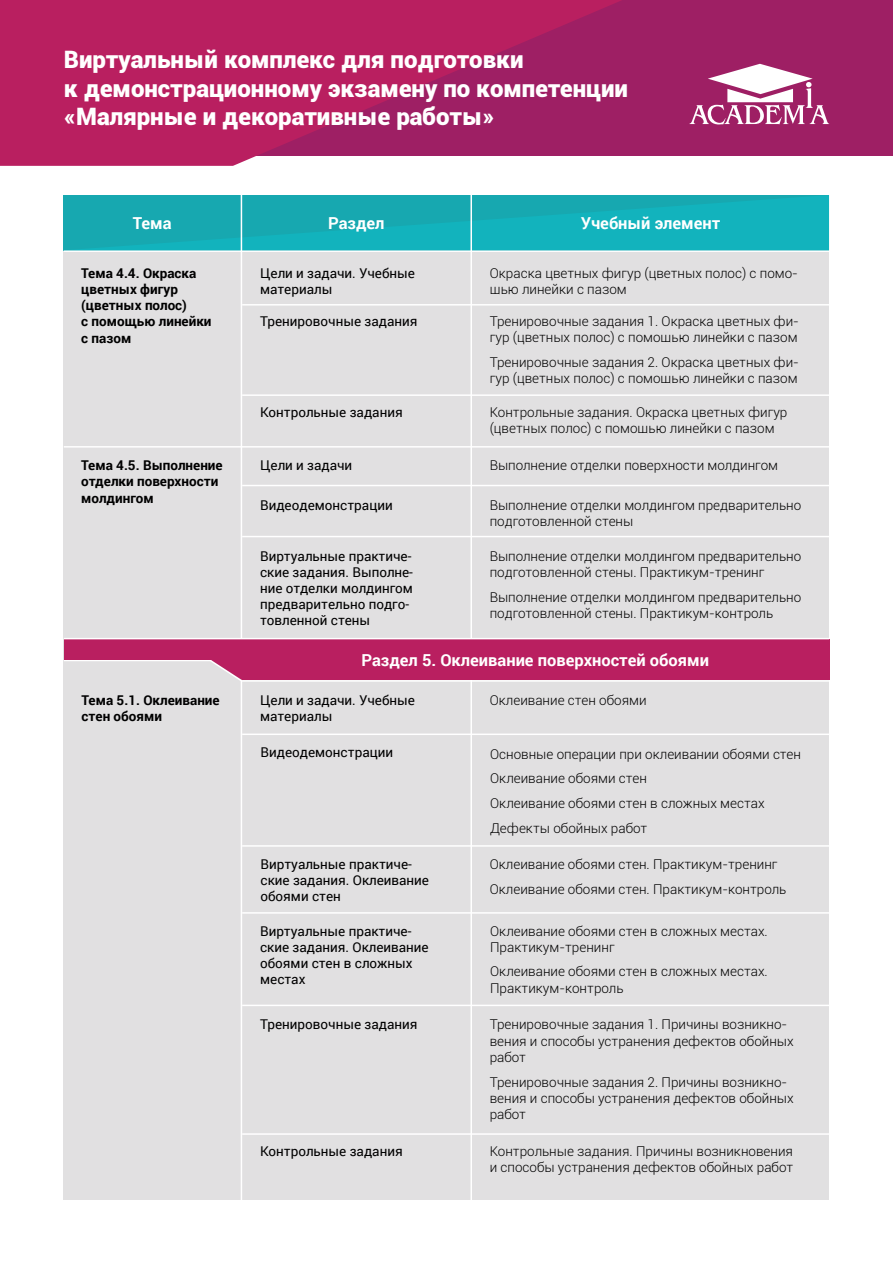
<style>
.page{position:relative;width:893px;height:1263px;background:#fff}
.page>*{position:absolute;margin:0;border:0;box-sizing:border-box;transform-origin:0 0}
.t1{font:900 24px/28.8px "Roboto";color:#fff}
.t2{font:700 16.5px "Roboto";color:#fff}
.t3{font:300 13.5px/16.2px "Roboto";color:#000}
.t4{font:13.5px/16.2px "Roboto";color:#000}
.t5{font:700 13.5px/16.2px "Roboto";color:#000}
</style>
<div class="page">
<div style="left:0;top:0;width:893px;height:156px;background:#9e1f64"></div>
<svg style="left:0;top:0;width:622px;height:166px;fill:#b91f60"></svg>
<div style="left:64px;top:197px;width:765px;height:1002px;background:#e1e0e1"></div>
<div style="left:64px;top:195px;width:765px;height:55px;background:#15adb6"></div>
<hr style="left:241px;top:195px;width:1px;height:1066px;background:#fff">
<hr style="left:64px;top:250px;width:769px;height:2px;background:#fff">
<hr style="left:470px;top:181px;width:2px;height:1081px;background:#fff">
<svg style="left:689px;top:64px;width:140px;height:60px"></svg>
<hr style="left:242px;top:304px;width:587px;height:2px;background:#fff">
<hr style="left:242px;top:394px;width:587px;height:2px;background:#fff">
<hr style="left:242px;top:485px;width:587px;height:1px;background:#fff">
<hr style="left:242px;top:536px;width:587px;height:1px;background:#fff">
<hr style="left:242px;top:733px;width:587px;height:2px;background:#fff">
<hr style="left:242px;top:845px;width:587px;height:2px;background:#fff">
<hr style="left:242px;top:912px;width:587px;height:2px;background:#fff">
<hr style="left:242px;top:1005px;width:587px;height:1px;background:#fff">
<hr style="left:242px;top:1133px;width:587px;height:2px;background:#fff">
<hr style="left:64px;top:446px;width:765px;height:2px;background:#fff">
<hr style="left:241px;top:680px;width:588px;height:2px;background:#fff">
<hr style="left:64px;top:660px;width:148px;height:1px;background:#fff">
<div style="left:242px;top:639px;width:587px;height:41px;background:#b91f60"></div>
<div style="left:64px;top:639px;width:190px;height:21px;background:#b91f60"></div>
<svg style="left:210px;top:660px;width:33px;height:22px"></svg>
<hr style="left:64px;top:638px;width:765px;height:1px;background:#fff">
<h1 class="t1" style="left:64px;top:44px;width:566px">Виртуальный комплекс для подготовки<br>к демонстрационному экзамену по компетенции «Малярные и декоративные работы»</h1>
<p class="t2" style="left:133px;top:213px;width:40px">Тема</p>
<p class="t2" style="left:328px;top:213px;width:58px">Раздел</p>
<p class="t2" style="left:581px;top:213px;width:141px">Учебный элемент</p>
<p class="t5" style="left:81px;top:265px;width:132px">Тема 4.4. Окраска цветных фигур (цветных полос)<br>с помощью линейки с пазом</p>
<p class="t5" style="left:81px;top:457px;width:143px">Тема 4.5. Выполнение отделки поверхности молдингом</p>
<p class="t4" style="left:260px;top:265px;width:156px">Цели и задачи. Учебные материалы</p>
<p class="t3" style="left:490px;top:264px;width:310px">Окраска цветных фигур (цветных полос) с помо&shy;щью линейки с пазом</p>
<p class="t4" style="left:260px;top:313px;width:159px">Тренировочные задания</p>
<p class="t3" style="left:490px;top:312px;width:311px">Тренировочные задания 1. Окраска цветных фи&shy;гур (цветных полос) с помощью линейки с пазом</p>
<p class="t3" style="left:490px;top:353px;width:311px">Тренировочные задания 2. Окраска цветных фи&shy;гур (цветных полос) с помощью линейки с пазом</p>
<p class="t4" style="left:260px;top:404px;width:144px">Контрольные задания</p>
<p class="t3" style="left:490px;top:404px;width:299px">Контрольные задания. Окраска цветных фигур (цветных полос) с помощью линейки с пазом</p>
<p class="t4" style="left:260px;top:457px;width:94px">Цели и задачи</p>
<p class="t3" style="left:490px;top:457px;width:290px">Выполнение отделки поверхности молдингом</p>
<p class="t4" style="left:260px;top:497px;width:134px">Видеодемонстрации</p>
<p class="t3" style="left:490px;top:496px;width:313px">Выполнение отделки молдингом предварительно подготовленной стены</p>
<p class="t4" style="left:260px;top:548px;width:154px">Виртуальные практиче&shy;ские задания. Выполне&shy;ние отделки молдингом предварительно подго&shy;товленной стены</p>
<p class="t3" style="left:490px;top:547px;width:313px">Выполнение отделки молдингом предварительно подготовленной стены. Практикум-тренинг</p>
<p class="t3" style="left:490px;top:588px;width:313px">Выполнение отделки молдингом предварительно подготовленной стены. Практикум-контроль</p>
<p class="t2" style="left:361px;top:650px;width:349px">Раздел 5. Оклеивание поверхностей обоями</p>
<p class="t5" style="left:82px;top:692px;width:140px">Тема 5.1. Оклеивание стен обоями</p>
<p class="t4" style="left:260px;top:692px;width:156px">Цели и задачи. Учебные материалы</p>
<p class="t3" style="left:490px;top:692px;width:158px">Оклеивание стен обоями</p>
<p class="t4" style="left:260px;top:744px;width:134px">Видеодемонстрации</p>
<p class="t3" style="left:490px;top:741px;width:312px;line-height:24.8px">Основные операции при оклеивании обоями стен Оклеивание обоями стен<br>Оклеивание обоями стен в сложных местах Дефекты обойных работ</p>
<p class="t4" style="left:260px;top:856px;width:170px">Виртуальные практиче&shy;ские задания. Оклеивание обоями стен</p>
<p class="t3" style="left:490px;top:851px;width:298px;line-height:24.8px">Оклеивание обоями стен. Практикум-тренинг<br>Оклеивание обоями стен. Практикум-контроль</p>
<p class="t4" style="left:260px;top:923px;width:170px">Виртуальные практиче&shy;ские задания. Оклеивание обоями стен в сложных местах</p>
<p class="t3" style="left:490px;top:922px;width:279px">Оклеивание обоями стен в сложных местах.<br>Практикум-тренинг</p>
<p class="t3" style="left:490px;top:963px;width:279px">Оклеивание обоями стен в сложных местах.<br>Практикум-контроль</p>
<p class="t4" style="left:260px;top:1016px;width:159px">Тренировочные задания</p>
<p class="t4" style="left:260px;top:1143px;width:144px">Контрольные задания</p>
<p class="t3" style="left:490px;top:1016px;width:305px">Тренировочные задания 1. Причины возникно&shy;вения и способы устранения дефектов обойных работ</p>
<p class="t3" style="left:490px;top:1073px;width:305px">Тренировочные задания 2. Причины возникно&shy;вения и способы устранения дефектов обойных работ</p>
<p class="t3" style="left:490px;top:1142px;width:305px">Контрольные задания. Причины возникновения и способы устранения дефектов обойных работ</p>
</div>
